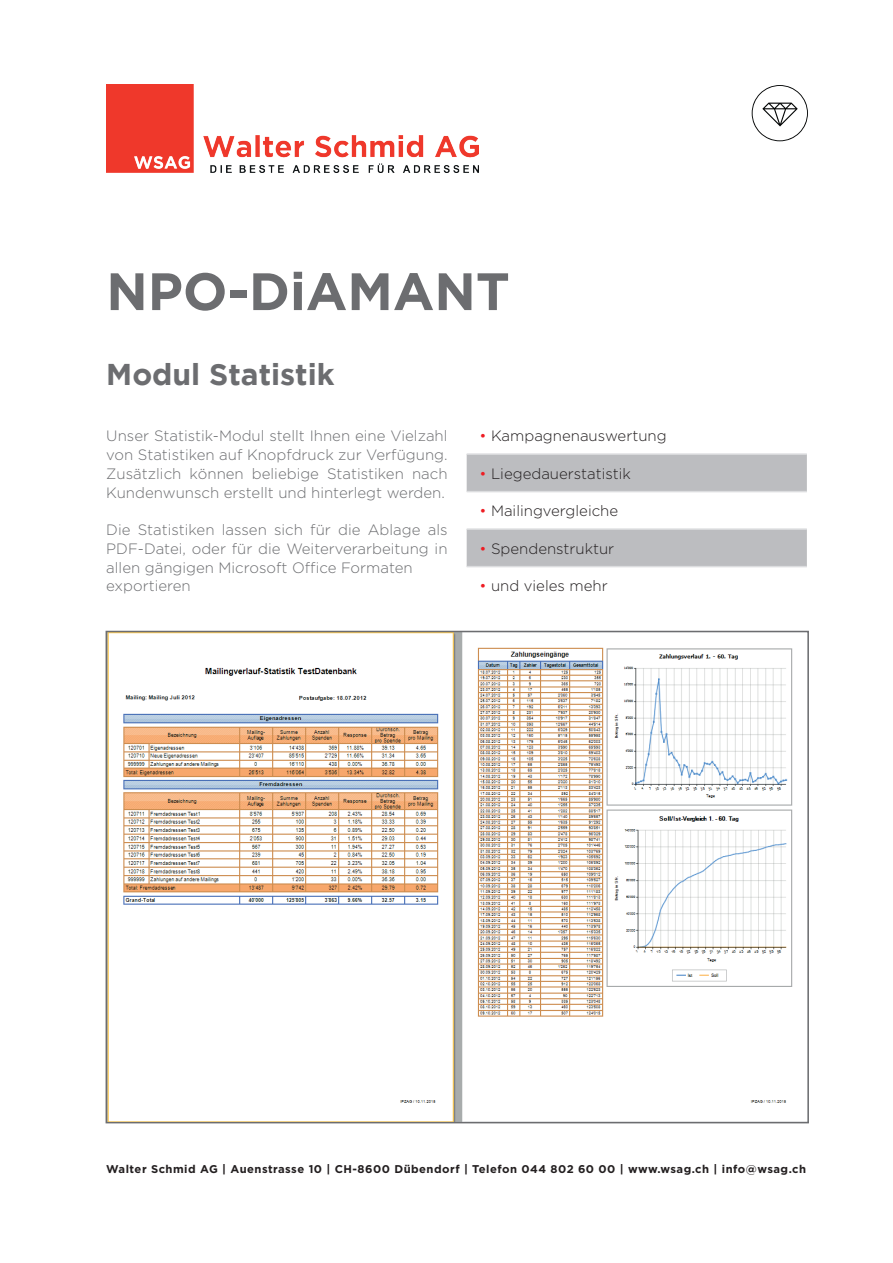
<style>
.page{position:relative;width:893px;height:1263px;background:#fff}
.page>*{position:absolute;margin:0;border:0;box-sizing:border-box;transform-origin:0 0}
.t1{font:700 52.5px "Gotham";color:#6c6d70}
.t2{font:700 30px "Gotham";color:#6c6d70}
.t3{font:300 15px/18.8px "Gotham";color:#6c6d70;text-align:justify}
.t4{font:300 15px "Gotham";color:#231f20}
.t5{font:700 11.25px "Gotham";letter-spacing:.045em;color:#231f20}
.s1{color:#ee1d23}
</style>
<div class="page">
<img style="left:106px;top:85px;width:373px;height:88px">
<svg style="left:752px;top:85px;width:56px;height:56px"></svg>
<svg style="left:467px;top:455px;width:340px;height:111px"></svg>
<hr style="left:467px;top:453px;width:340px;height:2px;background:#dcdddf">
<hr style="left:467px;top:491px;width:340px;height:1px;background:#dcdddf">
<hr style="left:467px;top:528px;width:340px;height:2px;background:#dcdddf">
<hr style="left:467px;top:566px;width:340px;height:1px;background:#dcdddf">
<img style="left:123px;top:634px;width:670px;height:486px">
<div style="left:106px;top:631px;width:703px;height:492px;border:2px solid #6c6d70"></div>
<h1 class="t1" style="left:106px;top:261px;width:405px">NPO-DiAMANT</h1>
<h2 class="t2" style="left:106px;top:357px;width:230px">Modul Statistik</h2>
<p class="t3" style="left:106px;top:426px;width:343px">Unser Statistik-Modul stellt Ihnen eine Vielzahl von Statistiken auf Knopfdruck zur Verfügung.<br>Zusätzlich können beliebige Statistiken nach Kundenwunsch erstellt und hinterlegt werden.</p>
<p class="t3" style="left:106px;top:520px;width:343px;text-align:left">Die Statistiken lassen sich für die Ablage als PDF-Datei, oder für die Weiterverarbeitung in allen gängigen Microsoft Office Formaten exportieren</p>
<p class="t4" style="left:479px;top:428px;width:189px"><span class="s1">•</span> Kampagnenauswertung</p>
<p class="t4" style="left:479px;top:465px;width:153px"><span class="s1">•</span> Liegedauerstatistik</p>
<p class="t4" style="left:479px;top:503px;width:140px"><span class="s1">•</span> Mailingvergleiche</p>
<p class="t4" style="left:479px;top:540px;width:136px"><span class="s1">•</span> Spendenstruktur</p>
<p class="t4" style="left:479px;top:578px;width:130px"><span class="s1">•</span> und vieles mehr</p>
<p class="t5" style="left:106px;top:1162px;width:701px">Walter Schmid AG | Auenstrasse 10 | CH-8600 Dübendorf | Telefon 044 802 60 00 | www.wsag.ch | info@wsag.ch</p>
</div>
